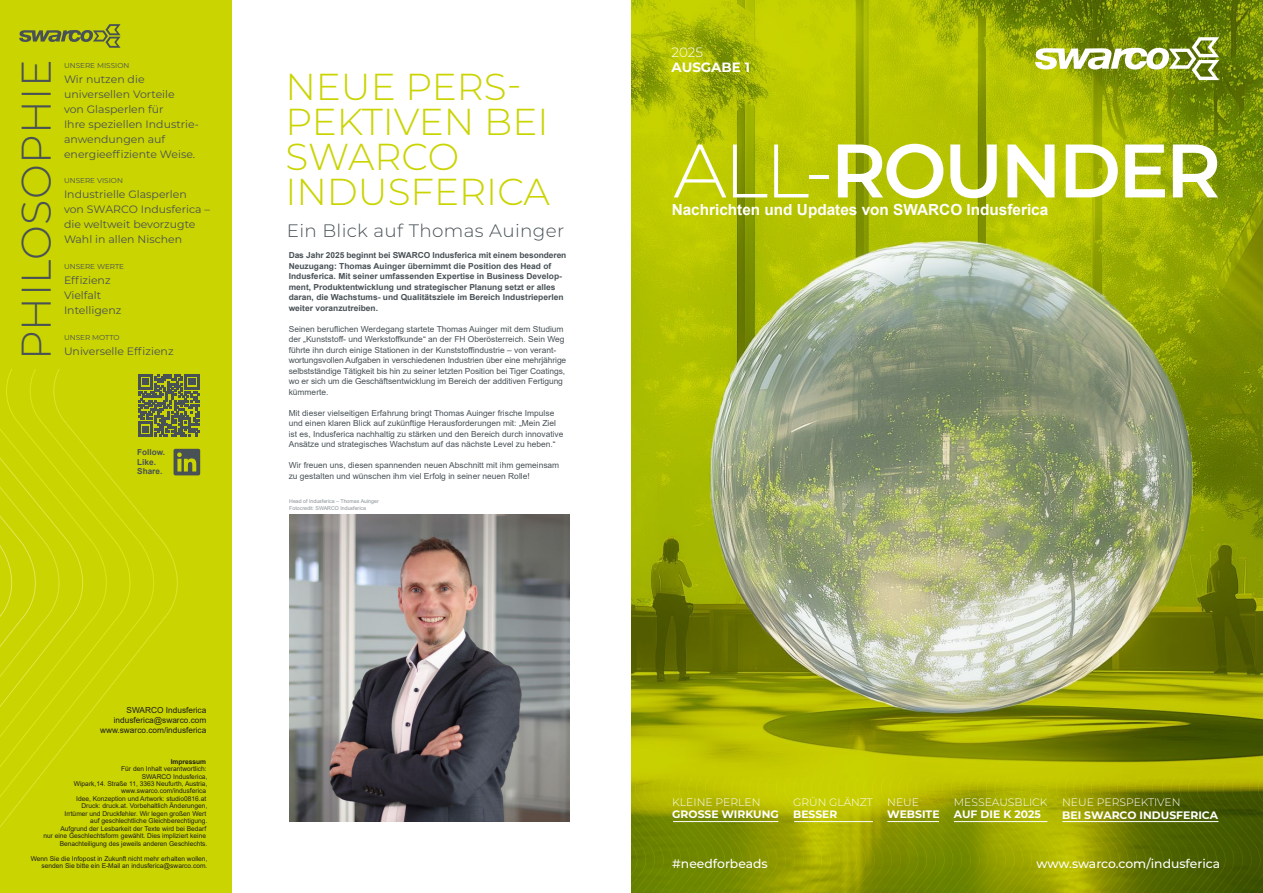
<style>
.page{position:relative;width:1263px;height:893px;background:#fff}
.page>*{position:absolute;margin:0;border:0;box-sizing:border-box;transform-origin:0 0}
.t1{font:600 75.68px "Montserrat";letter-spacing:-.04em;color:#fff}
.t2{font:300 41.4px "Montserrat";letter-spacing:.01em;color:#485156}
.t3{font:300 37.5px/35.2px "Montserrat";color:#cad400}
.t4{font:300 18px "Montserrat";letter-spacing:.02em;color:#485156}
.t5{font:700 15.3px "Arial";color:#fff}
.t6{font:700 13.5px "Montserrat";color:#fff}
.t7{font:300 13.5px "Montserrat";color:#fff}
.t8{font:500 12.3px "Montserrat";color:#fff}
.t9{font:700 10.8px "Montserrat";color:#fff}
.t10{font:300 10.8px "Montserrat";color:#fff}
.t11{font:10.73px/15px "Montserrat";color:#485156}
.t12{font:300 10.73px "Montserrat";color:#fff}
.t13{font:700 10.73px "Montserrat";color:#fff}
.t14{font:8.25px/10.5px "Arial";color:#485156}
.t15{font:700 8.25px/10.5px "Arial";color:#485156}
.t16{font:8.25px/10px "Arial";color:#1d1d1b;text-align:right}
.t17{font:7.12px "Montserrat";color:#485156}
.t18{font:6.6px/7.4px "Arial";color:#1d1d1b;text-align:right}
.t19{font:700 6.6px "Arial";color:#1d1d1b}
.t20{font:5.25px/6.3px "Arial";color:#899297}
.s1{font-weight:300}
</style>
<div class="page">
<img style="left:631px;top:0;width:632px;height:777px">
<svg style="left:631px;top:777px;width:632px;height:116px;background:#8a9600"></svg>
<div style="left:0;top:0;width:231px;height:893px;background:#cad400"></div>
<svg style="left:19px;top:24px;width:102px;height:24px"></svg>
<svg style="left:174px;top:449px;width:26px;height:26px"></svg>
<svg style="left:138px;top:374px;width:61px;height:63px"></svg>
<svg style="left:1035px;top:37px;width:184px;height:43px"></svg>
<hr style="left:954px;top:821px;width:93px;height:1px;background:#fff">
<hr style="left:887px;top:821px;width:52px;height:1px;background:#fff">
<hr style="left:673px;top:821px;width:105px;height:1px;background:#fff">
<hr style="left:794px;top:821px;width:79px;height:1px;background:#fff">
<hr style="left:1062px;top:821px;width:156px;height:1px;background:#fff">
<img style="left:289px;top:515px;width:280px;height:307px">
<h2 class="t2" style="left:8px;top:360px;width:302px;rotate:-90deg">PHILOSOPHIE</h2>
<p class="t17" style="left:64px;top:60px;width:67px">UNSERE MISSION</p>
<h3 class="t11" style="left:64px;top:71px;width:136px">Wir nutzen die universellen Vorteile<br>von Glasperlen für<br>Ihre speziellen Industrie&shy;anwendungen auf energieeffiziente Weise.</h3>
<p class="t17" style="left:64px;top:176px;width:60px">UNSERE VISION</p>
<h3 class="t11" style="left:64px;top:187px;width:147px">Industrielle Glasperlen<br>von SWARCO Indusferica – die weltweit bevorzugte<br>Wahl in allen Nischen</h3>
<p class="t17" style="left:64px;top:262px;width:62px">UNSERE WERTE</p>
<h3 class="t11" style="left:64px;top:272px;width:59px">Effizienz<br>Vielfalt<br>Intelligenz</h3>
<p class="t17" style="left:64px;top:332px;width:57px">UNSER MOTTO</p>
<h3 class="t11" style="left:64px;top:343px;width:111px">Universelle Effizienz</h3>
<p class="t15" style="left:137px;top:447px;width:29px;line-height:9.8px">Follow.<br>Like.<br>Share.</p>
<h3 class="t3" style="left:285px;top:68px;width:266px">NEUE PERS-<br>PEKTIVEN BEI<br>SWARCO<br>INDUSFERICA</h3>
<h3 class="t4" style="left:287px;top:218px;width:279px">Ein Blick auf Thomas Auinger</h3>
<p class="t15" style="left:289px;top:250px;width:279px">Das Jahr 2025 beginnt bei SWARCO Indusferica mit einem besonderen Neuzugang: Thomas Auinger übernimmt die Position des Head of Indusferica. Mit seiner umfassenden Expertise in Business Develop&shy;ment, Produktentwicklung und strategischer Planung setzt er alles daran, die Wachstums- und Qualitätsziele im Bereich Industrieperlen weiter voranzutreiben.</p>
<p class="t14" style="left:289px;top:323px;width:279px">Seinen beruflichen Werdegang startete Thomas Auinger mit dem Studium der „Kunststoff- und Werkstoffkunde“ an der FH Oberösterreich. Sein Weg führte ihn durch einige Stationen in der Kunststoffindustrie – von verant&shy;wortungsvollen Aufgaben in verschiedenen Industrien über eine mehrjährige selbstständige Tätigkeit bis hin zu seiner letzten Position bei Tiger Coatings, wo er sich um die Geschäftsentwicklung im Bereich der additiven Fertigung kümmerte.</p>
<p class="t14" style="left:289px;top:407px;width:276px">Mit dieser vielseitigen Erfahrung bringt Thomas Auinger frische Impulse und einen klaren Blick auf zukünftige Herausforderungen mit: „Mein Ziel ist es, Indusferica nachhaltig zu stärken und den Bereich durch innovative Ansätze und strategisches Wachstum auf das nächste Level zu heben.“</p>
<p class="t14" style="left:289px;top:460px;width:272px">Wir freuen uns, diesen spannenden neuen Abschnitt mit ihm gemeinsam zu gestalten und wünschen ihm viel Erfolg in seiner neuen Rolle!</p>
<p class="t20" style="left:289px;top:498px;width:91px">Head of Indusferica – Thomas Auinger<br>Fotocredit: SWARCO Indusferica</p>
<p class="t16" style="left:100px;top:705px;width:108px">SWARCO Indusferica indusferica@swarco.com www.swarco.com/indusferica</p>
<p class="t19" style="left:171px;top:757px;width:37px">Impressum</p>
<p class="t18" style="left:43px;top:765px;width:166px">Für den Inhalt verantwortlich:<br>SWARCO Indusferica,<br>Wipark,14. Straße 11, 3363 Neufurth, Austria, www.swarco.com/indusferica<br>Idee, Konzeption und Artwork: studio0816.at<br>Druck: druck.at. Vorbehaltlich Änderungen,<br>Irrtümer und Druckfehler. Wir legen großen Wert<br>auf geschlechtliche Gleichberechtigung.<br>Aufgrund der Lesbarkeit der Texte wird bei Bedarf<br>nur eine Geschlechtsform gewählt. Dies impliziert keine Benachteiligung des jeweils anderen Geschlechts.</p>
<p class="t18" style="left:31px;top:854px;width:178px">Wenn Sie die Infopost in Zukunft nicht mehr erhalten wollen, senden Sie bitte ein E-Mail an indusferica@swarco.com.</p>
<h3 class="t7" style="left:672px;top:43px;width:33px">2025</h3>
<h3 class="t6" style="left:672px;top:57px;width:80px">AUSGABE 1</h3>
<h1 class="t1" style="left:673px;top:117px;width:549px"><span class="s1">ALL-</span>ROUNDER</h1>
<h3 class="t5" style="left:672px;top:199px;width:378px">Nachrichten und Updates von SWARCO Indusferica</h3>
<h3 class="t10" style="left:672px;top:795px;width:90px">KLEINE PERLEN</h3>
<h3 class="t9" style="left:672px;top:807px;width:108px">GROSSE WIRKUNG</h3>
<h3 class="t12" style="left:793px;top:795px;width:81px">GRÜN GLÄNZT</h3>
<h3 class="t13" style="left:793px;top:807px;width:46px">BESSER</h3>
<h3 class="t10" style="left:887px;top:795px;width:33px">NEUE</h3>
<h3 class="t9" style="left:887px;top:807px;width:54px">WEBSITE</h3>
<h3 class="t10" style="left:954px;top:795px;width:95px">MESSEAUSBLICK</h3>
<h3 class="t9" style="left:954px;top:807px;width:88px">AUF DIE K 2025</h3>
<h3 class="t10" style="left:1062px;top:795px;width:120px">NEUE PERSPEKTIVEN</h3>
<h3 class="t9" style="left:1062px;top:807px;width:157px">BEI SWARCO INDUSFERICA</h3>
<h3 class="t8" style="left:672px;top:855px;width:97px">#needforbeads</h3>
<h3 class="t8" style="left:1036px;top:855px;width:185px">www.swarco.com/indusferica</h3>
</div>
